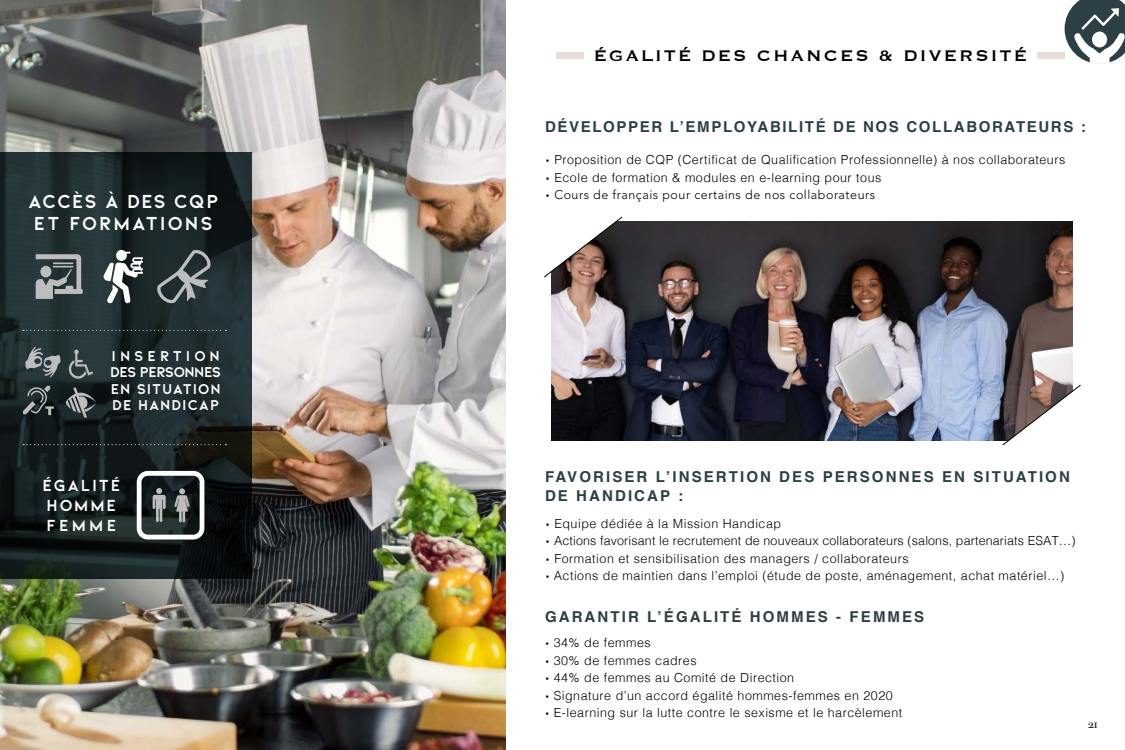
<style>
.page{position:relative;width:1125px;height:750px;background:#fff}
.page>*{position:absolute;margin:0;border:0;box-sizing:border-box;transform-origin:0 0}
.t1{font:20px "Copperplate";letter-spacing:.1em;color:#000}
.t2{font:700 19.88px/21.6px "Kiona";letter-spacing:.07em;color:#fff}
.t3{font:700 16.88px/20px "Kiona";letter-spacing:.11em;color:#fff}
.t4{font:700 15px/18.8px "Helvetica";letter-spacing:.14em;color:#2c3f45}
.t5{font:700 15px "Helvetica";letter-spacing:.11em;color:#2c3f45}
.t6{font:700 15px/16.2px "Kiona";letter-spacing:.06em;color:#fff;text-align:justify}
.t7{font:300 12.5px "Helvetica";letter-spacing:.04em;color:#000}
.t8{font:300 12.5px "Helvetica";letter-spacing:.01em;color:#000}
.t9{font:300 12.5px "Avenir LT Std";letter-spacing:.04em;color:#000}
.t10{font:12.5px "Bodoni Svty Two SCITCTT";color:#000}
.s1{font-family:"Bebas";font-weight:400}
</style>
<div class="page">
<img style="left:0;top:0;width:505px;height:750px">
<img style="left:551px;top:222px;width:521px;height:218px">
<svg style="left:544px;top:217px;width:78px;height:60px"></svg>
<svg style="left:1002px;top:385px;width:79px;height:60px"></svg>
<svg style="left:0;top:152px;width:252px;height:427px;background:#192526"></svg>
<svg style="left:23px;top:330px;width:204px;height:1px"></svg>
<svg style="left:23px;top:444px;width:204px;height:1px"></svg>
<svg style="left:36px;top:254px;width:47px;height:45px;background:#737a7d"></svg>
<svg style="left:137px;top:471px;width:67px;height:69px"></svg>
<svg style="left:156px;top:249px;width:55px;height:55px;background:#465154"></svg>
<svg style="left:103px;top:250px;width:40px;height:53px"></svg>
<svg style="left:66px;top:388px;width:30px;height:30px"></svg>
<svg style="left:25px;top:346px;width:36px;height:32px"></svg>
<svg style="left:69px;top:350px;width:24px;height:29px"></svg>
<svg style="left:23px;top:386px;width:31px;height:29px"></svg>
<svg style="left:1065px;top:0;width:60px;height:64px"></svg>
<div style="left:1092px;top:32px;width:15px;height:15px;background:#fff;border-radius:50%"></div>
<div style="left:556px;top:53px;width:27px;height:6px;background:#e8ddd8"></div>
<div style="left:1037px;top:52px;width:28px;height:6px;background:#e8ddd8"></div>
<h2 class="t2" style="left:28px;top:191px;width:192px">ACCÈS À DES CQP<br>ET FORMATIONS</h2>
<p class="t6" style="left:110px;top:348px;width:112px">INSERTION DES PERSONNES EN SITUATION DE HANDICAP</p>
<h3 class="t3" style="left:42px;top:475px;width:80px">ÉGALITÉ<br>HOMME<br>FEMME</h3>
<h1 class="t1" style="left:594px;top:42px;width:435px">ÉGALITÉ DES CHANCES &amp; DIVERSITÉ</h1>
<p class="t5" style="left:545px;top:118px;width:542px">DÉVELOPPER L’EMPLOYABILITÉ DE NOS COLLABORATEURS :</p>
<p class="t7" style="left:545px;top:149px;width:522px"><span class="s1">•</span> Proposition de CQP (Certificat de Qualification Professionnelle) à nos collaborateurs</p>
<p class="t7" style="left:545px;top:166px;width:338px"><span class="s1">•</span> Ecole de formation &amp; modules en e-learning pour tous</p>
<p class="t9" style="left:545px;top:187px;width:332px"><span class="s1">•</span> Cours de français pour certains de nos collaborateurs</p>
<p class="t4" style="left:545px;top:469px;width:526px">FAVORISER L’INSERTION DES PERSONNES EN SITUATION<br>DE HANDICAP :</p>
<p class="t7" style="left:545px;top:513px;width:238px"><span class="s1">•</span> Equipe dédiée à la Mission Handicap</p>
<p class="t8" style="left:545px;top:530px;width:532px"><span class="s1">•</span> Actions favorisant le recrutement de nouveaux collaborateurs (salons, partenariats ESAT…)</p>
<p class="t7" style="left:545px;top:548px;width:365px"><span class="s1">•</span> Formation et sensibilisation des managers / collaborateurs</p>
<p class="t7" style="left:545px;top:565px;width:521px"><span class="s1">•</span> Actions de maintien dans l’emploi (étude de poste, aménagement, achat matériel…)</p>
<p class="t4" style="left:545px;top:609px;width:381px">GARANTIR L’ÉGALITÉ HOMMES - FEMMES</p>
<p class="t7" style="left:545px;top:632px;width:107px"><span class="s1">•</span> 34% de femmes</p>
<p class="t7" style="left:545px;top:650px;width:153px"><span class="s1">•</span> 30% de femmes cadres</p>
<p class="t7" style="left:545px;top:667px;width:251px"><span class="s1">•</span> 44% de femmes au Comité de Direction</p>
<p class="t7" style="left:545px;top:685px;width:349px"><span class="s1">•</span> Signature d’un accord égalité hommes-femmes en 2020</p>
<p class="t7" style="left:545px;top:702px;width:359px"><span class="s1">•</span> E-learning sur la lutte contre le sexisme et le harcèlement</p>
<p class="t10" style="left:1088px;top:716px;width:11px">21</p>
</div>
